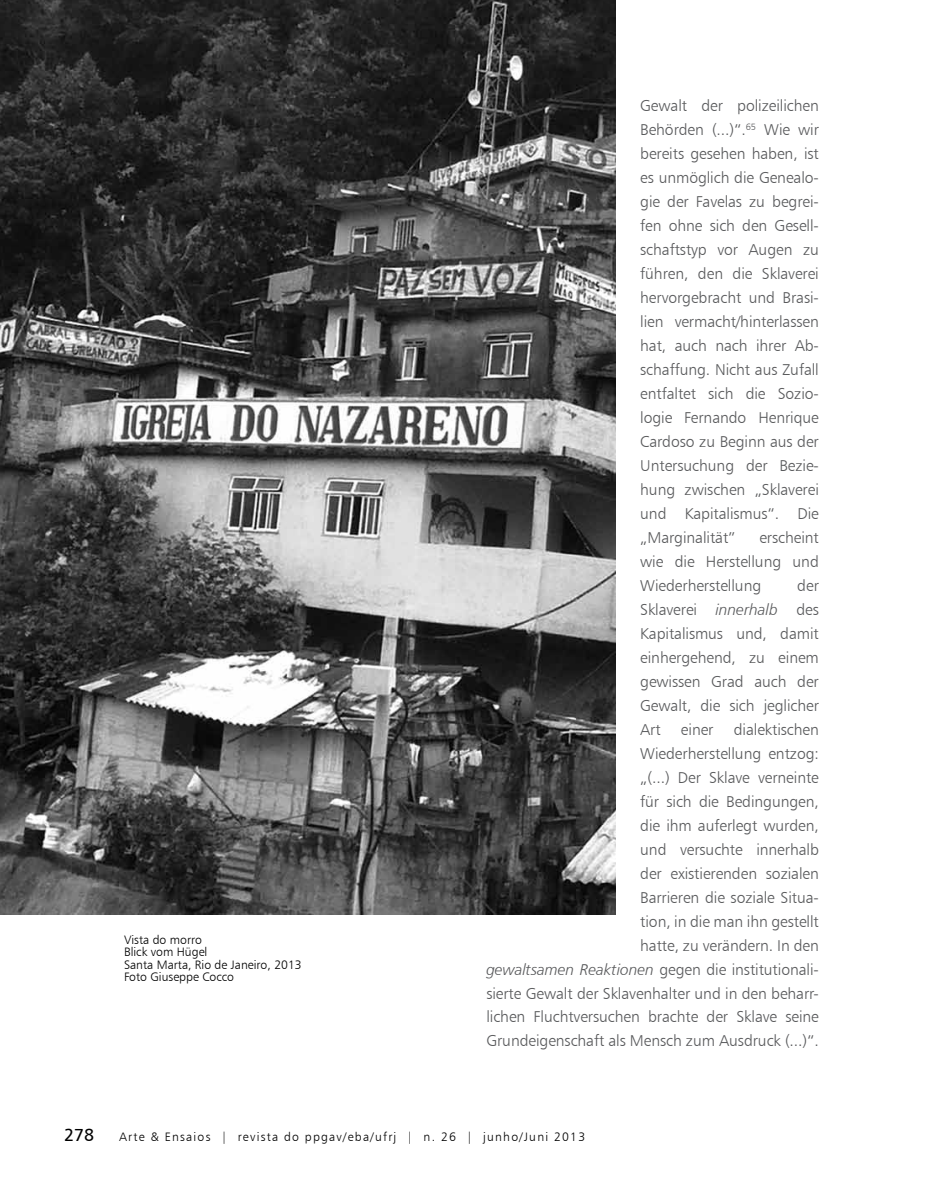
<style>
.page{position:relative;width:943px;height:1191px;background:#fff}
.page>*{position:absolute;margin:0;border:0;box-sizing:border-box;transform-origin:0 0}
.t1{font:17.5px "Humanist 777 BT Roman B";color:#000}
.t2{font:15.75px/24px "Humanist 777 BT Light B";letter-spacing:-.005em;color:#58595b;text-align:justify}
.t3{font:12.25px/12.2px "Humanist 777 BT Light B";color:#000}
.t4{font:12.25px "Humanist 777 BT Light B";letter-spacing:.1em;color:#000}
.s1{font-family:"Humanist 777 BT Light Italic B"}
</style>
<div class="page">
<img style="left:0;top:0;width:616px;height:914px">
<p class="t3" style="left:124px;top:933px;width:179px">Vista do morro<br>Blick vom Hügel<br>Santa Marta, Rio de Janeiro, 2013<br>Foto Giuseppe Cocco</p>
<p class="t2" style="left:640px;top:93px;width:180px">Gewalt der polizeilichen Behörden (...)“.<sup>65</sup> Wie wir bereits gesehen haben, ist es unmöglich die Genealo&shy;gie der Favelas zu begrei&shy;fen ohne sich den Gesell&shy;schaftstyp vor Augen zu führen, den die Sklaverei hervorgebracht und Brasi&shy;lien vermacht/hinterlassen hat, auch nach ihrer Ab&shy;schaffung. Nicht aus Zufall entfaltet sich die Sozio&shy;logie Fernando Henrique Cardoso zu Beginn aus der Untersuchung der Bezie&shy;hung zwischen „Sklaverei und Kapitalismus“. Die „Marginalität”</p>
<p class="t2" style="left:640px;top:525px;width:180px;text-indent:119px">erscheint wie die Herstellung und Wiederherstellung</p>
<p class="t2" style="left:640px;top:573px;width:180px;text-indent:157px">der Sklaverei <span class="s1">innerhalb</span> des Kapitalismus und, damit einhergehend, zu einem gewissen Grad auch der Gewalt, die sich jeglicher Art</p>
<p class="t2" style="left:486px;top:717px;width:334px;text-align:right">dialektischen<br>Wiederherstellung entzog:<br>„(...) Der Sklave verneinte<br>für sich die Bedingungen,<br>die ihm auferlegt wurden,<br>und versuchte innerhalb<br>der existierenden sozialen<br>Barrieren die soziale Situa-<br>tion, in die man ihn gestellt<br>hatte, zu verändern. I n den<br><span class="s1">gewaltsamen Reaktionen</span> gegen die institutionali&shy;sierte Gewalt der Sklavenhalter und in den beharr&shy;lichen Fluchtversuchen brachte der Sklave seine Grundeigenschaft als Mensch zum Ausdruck (...)“.</p>
<p class="t2" style="left:681px;top:717px;width:34px">einer</p>
<p class="t1" style="left:64px;top:1124px;width:32px">278</p>
<p class="t4" style="left:119px;top:1129px;width:467px">Arte &amp; Ensaios | revista do ppgav/eba/ufrj | n. 26 | junho/Juni 2013</p>
</div>
